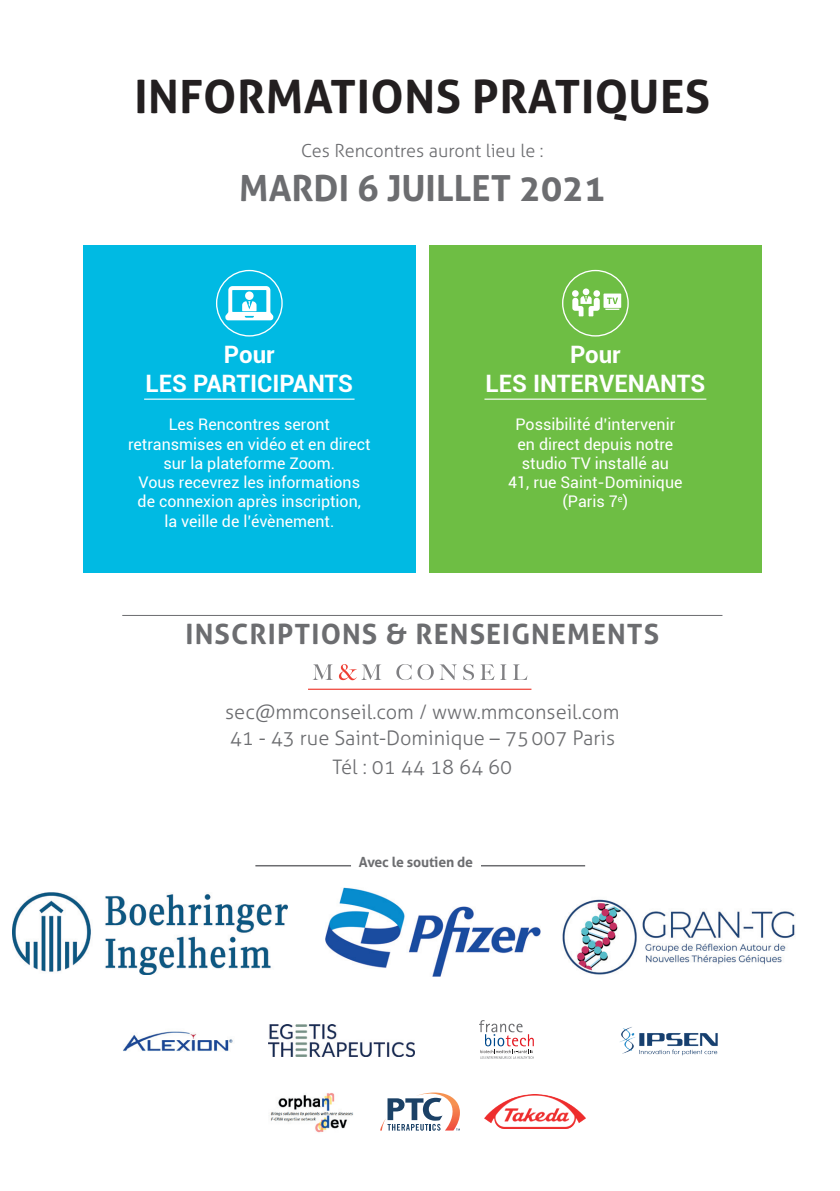
<style>
.page{position:relative;width:840px;height:1191px;background:#fff}
.page>*{position:absolute;margin:0;border:0;box-sizing:border-box;transform-origin:0 0}
.t1{font:700 46px "Aller";letter-spacing:.01em;color:#231f20}
.t2{font:700 36px "Aller";color:#6c6d70}
.t3{font:700 28px "Aller";letter-spacing:.04em;color:#6c6d70}
.t4{font:700 24px/28.8px "Roboto";color:#fff;text-align:center}
.t5{font:300 20px/26px "Aller";color:#6c6d70}
.t6{font:300 18px "Aller";color:#6c6d70}
.t7{font:16px/19.2px "Roboto";color:#fff;text-align:center}
.t8{font:700 14px "Aller";letter-spacing:-.01em;color:#6c6d70}
</style>
<div class="page">
<div style="left:83px;top:245px;width:332px;height:328px;background:#00bae3"></div>
<div style="left:429px;top:245px;width:332px;height:328px;background:#6ebe44"></div>
<svg style="left:312px;top:664px;width:21px;height:16px"></svg>
<svg style="left:339px;top:664px;width:42px;height:16px"></svg>
<svg style="left:396px;top:664px;width:15px;height:16px"></svg>
<svg style="left:417px;top:664px;width:16px;height:16px"></svg>
<svg style="left:439px;top:664px;width:17px;height:16px"></svg>
<svg style="left:463px;top:664px;width:10px;height:16px"></svg>
<svg style="left:480px;top:664px;width:26px;height:16px"></svg>
<svg style="left:513px;top:664px;width:14px;height:16px"></svg>
<hr style="left:308px;top:688px;width:223px;height:2px;background:#ee3f34">
<hr style="left:122px;top:615px;width:600px;height:1px;background:#6c6d70">
<hr style="left:484px;top:398px;width:222px;height:2px;background:#fff">
<div style="left:216px;top:270px;width:66px;height:66px;border:1px solid #fff;border-radius:50%"></div>
<svg style="left:225px;top:286px;width:48px;height:34px"></svg>
<div style="left:561px;top:270px;width:67px;height:66px;border:1px solid #fff;border-radius:50%"></div>
<div style="left:582px;top:288px;width:7px;height:7px;background:#fff;border-radius:50%"></div>
<svg style="left:571px;top:290px;width:7px;height:7px"></svg>
<div style="left:593px;top:290px;width:6px;height:7px;background:#fff;border-radius:50%"></div>
<svg style="left:572px;top:293px;width:49px;height:23px"></svg>
<hr style="left:144px;top:398px;width:210px;height:2px;background:#fff">
<hr style="left:480px;top:865px;width:105px;height:1px;background:#6c6d70">
<hr style="left:255px;top:865px;width:96px;height:1px;background:#6c6d70">
<img style="left:484px;top:1094px;width:101px;height:34px">
<img style="left:270px;top:1093px;width:83px;height:40px">
<svg style="left:380px;top:1092px;width:79px;height:38px"></svg>
<img style="left:268px;top:1025px;width:146px;height:31px">
<svg style="left:479px;top:1020px;width:54px;height:38px"></svg>
<img style="left:123px;top:1031px;width:110px;height:20px">
<img style="left:620px;top:1027px;width:98px;height:29px">
<img style="left:12px;top:892px;width:275px;height:82px">
<img style="left:326px;top:887px;width:214px;height:89px">
<img style="left:562px;top:899px;width:234px;height:76px">
<h1 class="t1" style="left:134px;top:69px;width:577px">INFORMATIONS PRATIQUES</h1>
<p class="t6" style="left:301px;top:140px;width:244px">Ces Rencontres auront lieu le :</p>
<h2 class="t2" style="left:239px;top:166px;width:367px">MARDI 6 JUILLET 2021</h2>
<h3 class="t4" style="left:145px;top:339px;width:209px">Pour<br>LES PARTICIPANTS</h3>
<p class="t7" style="left:128px;top:414px;width:244px">Les Rencontres seront retransmises en vidéo et en direct sur la plateforme Zoom.<br>Vous recevrez les informations de connexion après inscription,<br>la veille de l’évènement.</p>
<h3 class="t4" style="left:485px;top:339px;width:221px">Pour<br>LES INTERVENANTS</h3>
<p class="t7" style="left:508px;top:414px;width:176px">Possibilité d’intervenir en direct depuis notre studio TV installé au<br>41, rue Saint-Dominique (Paris 7<sup>e</sup>)</p>
<h3 class="t3" style="left:185px;top:617px;width:475px">INSCRIPTIONS &amp; RENSEIGNEMENTS</h3>
<p class="t5" style="left:225px;top:698px;width:395px">sec@mmconseil.com / www.mmconseil.com<br>41 - 43 rue Saint-Dominique – 75007 Paris</p>
<p class="t5" style="left:332px;top:753px;width:181px">Tél : 01 44 18 64 60</p>
<p class="t8" style="left:358px;top:853px;width:116px">Avec le soutien de</p>
</div>
